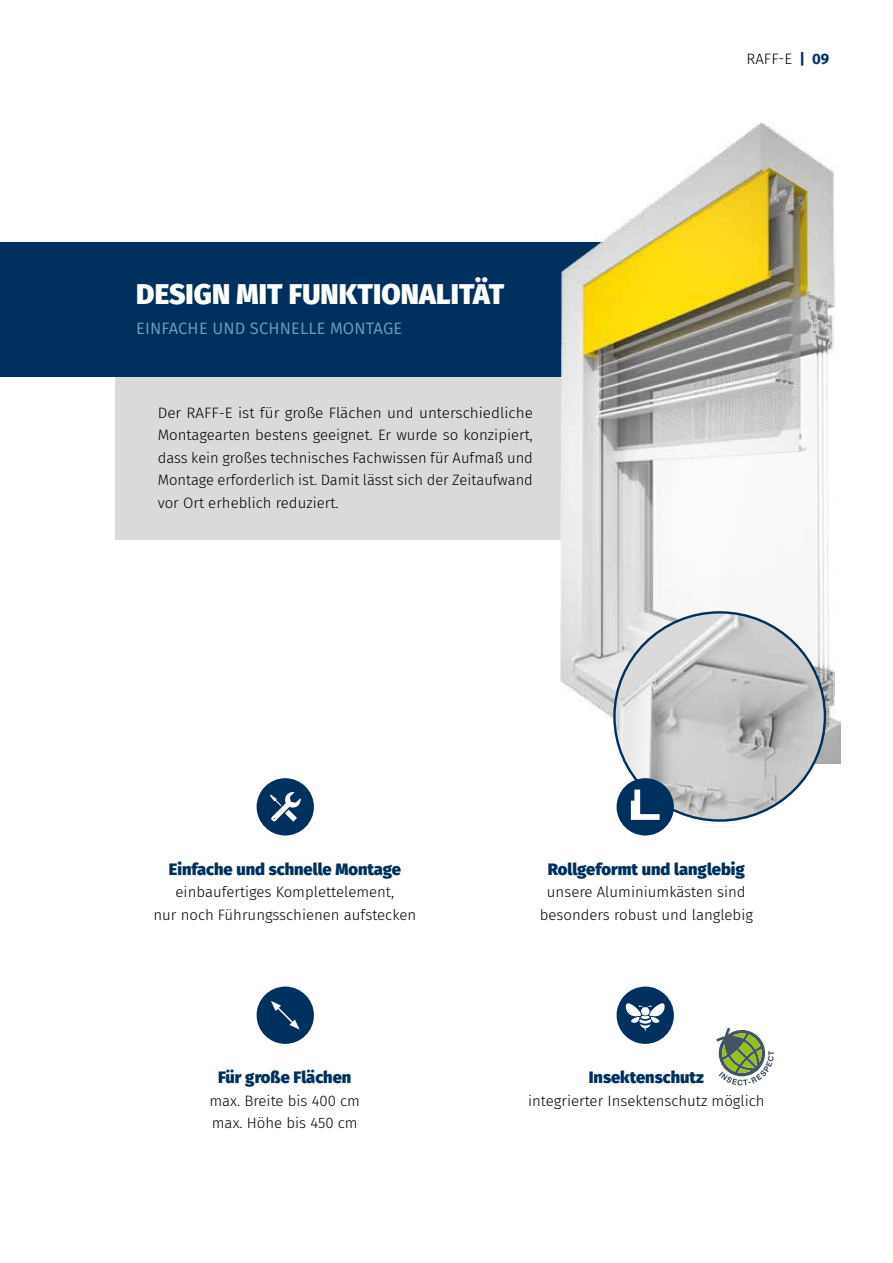
<style>
.page{position:relative;width:893px;height:1263px;background:#fff}
.page>*{position:absolute;margin:0;border:0;box-sizing:border-box;transform-origin:0 0}
.t1{font:800 28.5px "Fira Sans";letter-spacing:.005em;color:#fff}
.t2{font:800 16.5px "Fira Sans";color:#00305d}
.t3{font:16.5px "Fira Sans";letter-spacing:.01em;color:#6aa0c0}
.t4{font:300 15px/22.5px "Fira Sans";color:#000;text-align:center}
.s1{font-weight:700;color:#00305d}
</style>
<div class="page">
<div style="left:115px;top:313px;width:530px;height:226px;background:#dadada"></div>
<div style="left:0;top:242px;width:644px;height:135px;background:#00305d"></div>
<div style="left:257px;top:986px;width:57px;height:58px;background:#00305d;border-radius:50%"></div>
<svg style="left:271px;top:1001px;width:29px;height:28px"></svg>
<svg style="left:716px;top:1028px;width:58px;height:57px"></svg>
<img style="left:560px;top:123px;width:280px;height:640px">
<img style="left:615px;top:612px;width:209px;height:208px">
<div style="left:617px;top:986px;width:57px;height:58px;background:#00305d;border-radius:50%"></div>
<svg style="left:625px;top:1003px;width:40px;height:28px"></svg>
<div style="left:617px;top:778px;width:57px;height:57px;background:#00305d;border-radius:50%"></div>
<svg style="left:631px;top:789px;width:29px;height:31px"></svg>
<div style="left:257px;top:778px;width:57px;height:57px;background:#00305d;border-radius:50%"></div>
<svg style="left:270px;top:792px;width:31px;height:30px"></svg>
<h1 class="t1" style="left:136px;top:269px;width:370px">DESIGN MIT FUNKTIONALITÄT</h1>
<p class="t3" style="left:136px;top:316px;width:268px">EINFACHE UND SCHNELLE MONTAGE</p>
<p class="t4" style="left:158px;top:401px;width:377px;text-align:justify">Der RAFF-E ist für große Flächen und unterschiedliche Montagearten bestens geeignet. Er wurde so konzipiert, dass kein großes technisches Fachwissen für Aufmaß und Montage erforderlich ist. Damit lässt sich der Zeitaufwand vor Ort erheblich reduziert.</p>
<p class="t4" style="left:746px;top:47px;width:84px">RAFF-E <span class="s1">| 09</span></p>
<p class="t2" style="left:169px;top:854px;width:234px">Einfache und schnelle Montage</p>
<p class="t4" style="left:153px;top:881px;width:264px">einbaufertiges Komplettelement,<br>nur noch Führungsschienen aufstecken</p>
<p class="t2" style="left:548px;top:854px;width:199px">Rollgeformt und langlebig</p>
<p class="t4" style="left:540px;top:881px;width:215px">unsere Aluminiumkästen sind besonders robust und langlebig</p>
<p class="t2" style="left:218px;top:1062px;width:135px">Für große Flächen</p>
<p class="t4" style="left:209px;top:1089px;width:152px;text-align:left">max. Breite bis 400 cm max. Höhe bis 450 cm</p>
<p class="t2" style="left:589px;top:1062px;width:117px">Insektenschutz</p>
<p class="t4" style="left:528px;top:1089px;width:238px">integrierter Insektenschutz möglich</p>
</div>
